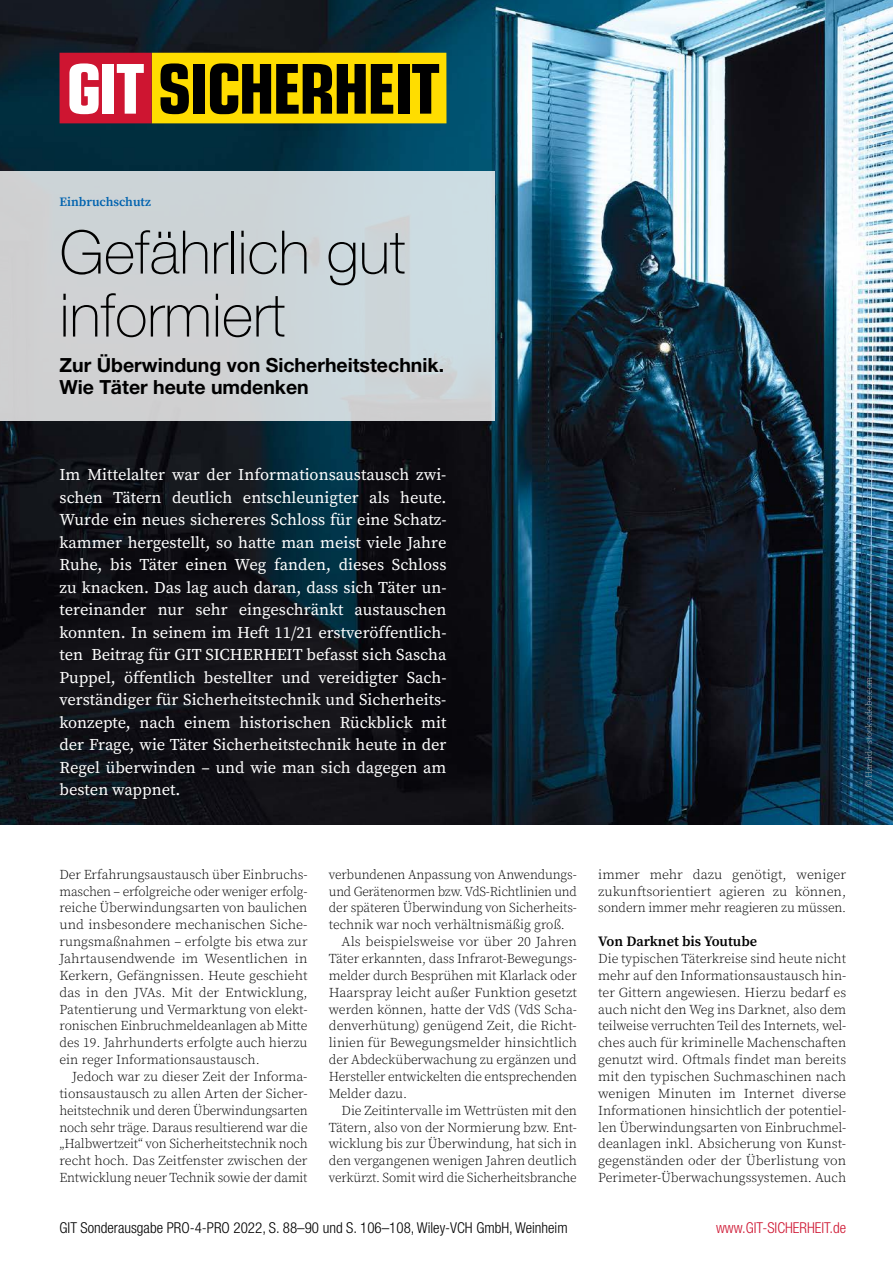
<style>
.page{position:relative;width:893px;height:1263px;background:#fff}
.page>*{position:absolute;margin:0;border:0;box-sizing:border-box;transform-origin:0 0}
.t1{font:100 60px/63px "Helvetica Neue LT Std";color:#000}
.t2{font:700 19.5px/22.5px "Helvetica Neue LT Std";color:#000}
.t3{font:16.5px/22.5px "Source Serif Pro";color:#fff;text-align:justify}
.t4{font:300 condensed 15px "Helvetica Neue LT Std";color:#000}
.t5{font:300 condensed 15px "Helvetica Neue LT Std";color:#ce1531}
.t6{font:600 14.25px "Source Serif Pro";color:#000}
.t7{font:300 13.5px/16.8px "Source Serif Pro";letter-spacing:-.005em;color:#000;text-align:justify}
.t8{font:300 13.5px "Source Serif Pro";letter-spacing:-.005em;color:#000;scale:.96 1}
.t9{font:600 12.75px "Source Serif Pro";color:#0063af}
.t10{font:300 9px "Source Serif Pro";color:#b3b2b2}
</style>
<div class="page">
<img style="left:0;top:0;width:893px;height:825px">
<div style="left:0;top:171px;width:494px;height:250px;background:#ccd3d6"></div>
<div style="left:152px;top:53px;width:294px;height:70px;background:#fd0"></div>
<svg style="left:161px;top:63px;width:28px;height:51px"></svg>
<div style="left:194px;top:64px;width:11px;height:50px;background:#000"></div>
<svg style="left:210px;top:63px;width:183px;height:51px"></svg>
<div style="left:398px;top:64px;width:11px;height:50px;background:#000"></div>
<svg style="left:412px;top:64px;width:27px;height:50px"></svg>
<div style="left:60px;top:53px;width:92px;height:70px;background:#ce1531"></div>
<svg style="left:69px;top:63px;width:30px;height:51px"></svg>
<div style="left:103px;top:64px;width:11px;height:50px;background:#fff"></div>
<svg style="left:117px;top:64px;width:27px;height:50px"></svg>
<p class="t9" style="left:60px;top:195px;width:93px">Einbruchschutz</p>
<h1 class="t1" style="left:60px;top:221px;width:347px">Gefährlich gut informiert</h1>
<h2 class="t2" style="left:60px;top:353px;width:386px">Zur Überwindung von Sicherheitstechnik.<br>Wie Täter heute umdenken</h2>
<p class="t3" style="left:60px;top:464px;width:388px">Im Mittelalter war der Informationsaustausch zwi&shy;schen Tätern deutlich entschleunigter als heute.<br>Wurde ein neues sichereres Schloss für eine Schatz&shy;kammer hergestellt, so hatte man meist viele Jahre Ruhe, bis Täter einen Weg fanden, dieses Schloss zu knacken. Das lag auch daran, dass sich Täter un&shy;tereinander nur sehr eingeschränkt austauschen konnten. In seinem im Heft 11/21 erstveröffentlich&shy;ten Beitrag für GIT SICHERHEIT befasst sich Sascha Puppel, öffentlich bestellter und vereidigter Sach&shy;verständiger für Sicherheitstechnik und Sicherheits&shy;konzepte, nach einem historischen Rückblick mit der Frage, wie Täter Sicherheitstechnik heute in der Regel überwinden – und wie man sich dagegen am besten wappnet.</p>
<p class="t10" style="left:864px;top:787px;width:112px;rotate:-90deg">© Harald - stock.adobe.com</p>
<p class="t7" style="left:60px;top:866px;width:250px">Der Erfahrungsaustausch über Einbruchs&shy;maschen – erfolgreiche oder weniger erfolg&shy;reiche Überwindungsarten von baulichen und insbesondere mechanischen Siche&shy;rungsmaßnahmen – erfolgte bis etwa zur Jahrtausendwende im Wesentlichen in Kerkern, Gefängnissen. Heute geschieht das in den JVAs. Mit der Entwicklung, Patentierung und Vermarktung von elekt&shy;ronischen Einbruchmeldeanlagen ab Mitte des 19. Jahrhunderts erfolgte auch hierzu ein reger Informationsaustausch.</p>
<p class="t7" style="left:60px;top:1069px;width:250px;text-indent:13px">Jedoch war zu dieser Zeit der Informa&shy;tionsaustausch zu allen Arten der Sicher&shy;heitstechnik und deren Überwindungsarten noch sehr träge. Daraus resultierend war die „Halbwertzeit“ von Sicherheitstechnik noch recht hoch. Das Zeitfenster zwischen der Entwicklung neuer Technik sowie der damit</p>
<p class="t7" style="left:329px;top:866px;width:249px">verbundenen Anpassung von Anwendungs-</p>
<p class="t8" style="left:329px;top:883px;width:260px">und Gerätenormen bzw. VdS-Richtlinien und</p>
<p class="t7" style="left:329px;top:900px;width:250px">der späteren Überwindung von Sicherheits-</p>
<p class="t7" style="left:329px;top:917px;width:238px">technik war noch verhältnismäßig groß.</p>
<p class="t7" style="left:342px;top:934px;width:237px">Als beispielsweise vor über 20 Jahren</p>
<p class="t7" style="left:329px;top:951px;width:250px">Täter erkannten, dass Infrarot-Bewegungs-</p>
<p class="t7" style="left:329px;top:967px;width:249px">melder durch Besprühen mit Klarlack oder</p>
<p class="t7" style="left:329px;top:984px;width:250px">Haarspray leicht außer Funktion gesetzt</p>
<p class="t7" style="left:329px;top:1001px;width:250px">werden können, hatte der VdS (VdS Scha-</p>
<p class="t7" style="left:329px;top:1018px;width:250px">denverhütung) genügend Zeit, die Richt-</p>
<p class="t7" style="left:329px;top:1035px;width:250px">linien für Bewegungsmelder hinsichtlich</p>
<p class="t7" style="left:329px;top:1052px;width:250px">der Abdecküberwachung zu ergänzen und</p>
<p class="t7" style="left:329px;top:1069px;width:250px">Hersteller entwickelten die entsprechenden</p>
<p class="t7" style="left:329px;top:1085px;width:80px">Melder dazu.</p>
<p class="t7" style="left:342px;top:1102px;width:237px">Die Zeitintervalle im Wettrüsten mit den</p>
<p class="t7" style="left:329px;top:1119px;width:250px">Tätern, also von der Normierung bzw. Ent-</p>
<p class="t7" style="left:329px;top:1136px;width:249px">wicklung bis zur Überwindung, hat sich in</p>
<p class="t7" style="left:329px;top:1153px;width:250px">den vergangenen wenigen Jahren deutlich</p>
<p class="t7" style="left:329px;top:1170px;width:249px">verkürzt. Somit wird die Sicherheitsbranche</p>
<p class="t7" style="left:598px;top:866px;width:250px">immer mehr dazu genötigt, weniger zukunftsorientiert agieren zu können, sondern immer mehr reagieren zu müssen.</p>
<p class="t6" style="left:598px;top:933px;width:161px">Von Darknet bis Youtube</p>
<p class="t7" style="left:598px;top:951px;width:250px">Die typischen Täterkreise sind heute nicht mehr auf den Informationsaustausch hin&shy;ter Gittern angewiesen. Hierzu bedarf es auch nicht den Weg ins Darknet, also dem teilweise verruchten Teil des Internets, wel&shy;ches auch für kriminelle Machenschaften genutzt wird. Oftmals findet man bereits mit den typischen Suchmaschinen nach wenigen Minuten im Internet diverse Informationen hinsichtlich der potentiel&shy;len Überwindungsarten von Einbruchmel&shy;deanlagen inkl. Absicherung von Kunst&shy;gegenständen oder der Überlistung von Perimeter-Überwachungssystemen. Auch</p>
<p class="t4" style="left:60px;top:1219px;width:510px">GIT Sonderausgabe PRO-4-PRO 2022, S. 88–90 und S. 106–108, Wiley-VCH GmbH, Weinheim</p>
<p class="t5" style="left:716px;top:1219px;width:132px">www.GIT-SICHERHEIT.de</p>
</div>
